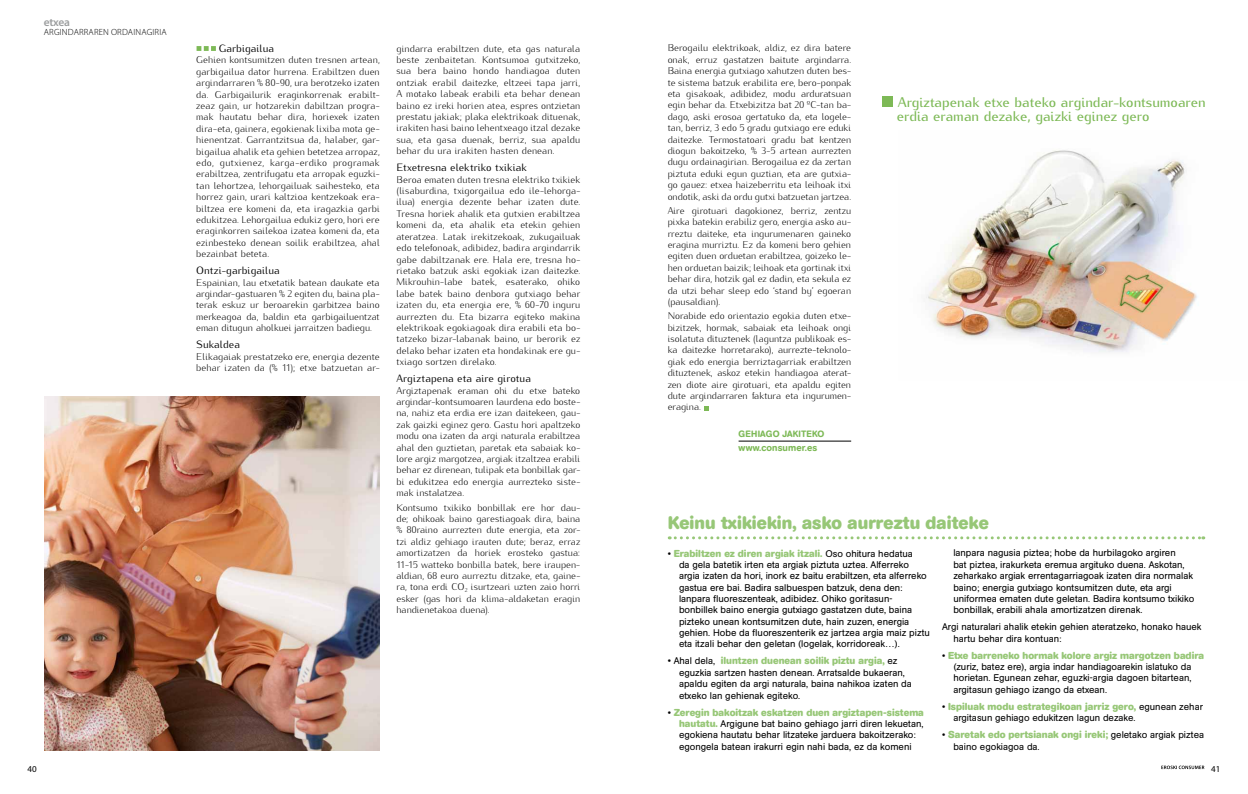
<style>
.page{position:relative;width:1248px;height:794px;background:#fff}
.page>*{position:absolute;margin:0;border:0;box-sizing:border-box;transform-origin:0 0}
.t1{font:700 18px "AG Book Rounded";letter-spacing:.005em;color:#97c777}
.t2{font:500 14px/14px "Kurier";color:#7db956}
.t3{font:600 11.5px "Myriad Pro";letter-spacing:-.02em;color:#9c9e9f}
.t4{font:10.6px "Kurier";letter-spacing:.005em;color:#000}
.t5{font:700 10px "AG Book Rounded";color:#97c777}
.t6{font:300 9.8px/11.4px "Kurier";color:#000;text-align:justify}
.t7{font:9.6px/11.3px "AG Book Rounded";color:#000}
.t8{font:500 9.6px "AG Book Rounded";letter-spacing:.01em;color:#7db956}
.t9{font:500 9.1px "AG Book Rounded";letter-spacing:.02em;color:#7db956}
.t10{font:300 9px "Myriad Pro";letter-spacing:.02em;color:#000}
.t11{font:9px "Myriad Pro";color:#000}
.s1{font-weight:400;font-size:9.6px;color:#000}
.s2{font-weight:700;font-size:10px;color:#97c777}
</style>
<div class="page">
<svg style="left:1161px;top:765px;width:43px;height:4px"></svg>
<img style="left:926px;top:150px;width:271px;height:202px">
<hr style="left:738px;top:441px;width:113px;height:1px;background:#000">
<svg style="left:704px;top:406px;width:4px;height:4px"></svg>
<svg style="left:196px;top:46px;width:20px;height:5px"></svg>
<img style="left:44px;top:397px;width:336px;height:353px">
<svg style="left:669px;top:536px;width:534px;height:3px"></svg>
<div style="left:882px;top:96px;width:11px;height:11px;background:#7db956"></div>
<p class="t3" style="left:44px;top:16px;width:28px">etxea</p>
<p class="t10" style="left:44px;top:27px;width:124px">ARGINDARRAREN ORDAINAGIRIA</p>
<p class="t4" style="left:219px;top:40px;width:57px">Garbigailua</p>
<p class="t6" style="left:196px;top:53px;width:185px">Gehien kontsumitzen duten tresnen artean, garbigailua dator hurrena. Erabiltzen duen argindarraren % 80-90, ura berotzeko izaten da. Garbigailurik eraginkorrenak erabilt&shy;zeaz gain, ur hotzarekin dabiltzan progra&shy;mak hautatu behar dira, horiexek izaten dira-eta, gainera, egokienak lixiba mota ge&shy;hienentzat. Garrantzitsua da, halaber, gar&shy;bigailua ahalik eta gehien betetzea arropaz, edo, gutxienez, karga-erdiko programak erabiltzea, zentrifugatu eta arropak eguzki&shy;tan lehortzea, lehorgailuak saihesteko, eta horrez gain, urari kaltzioa kentzekoak era&shy;biltzea ere komeni da, eta iragazkia garbi edukitzea. Lehorgailua edukiz gero, hori ere eraginkorren sailekoa izatea komeni da, eta ezinbesteko denean soilik erabiltzea, ahal bezainbat beteta.</p>
<p class="t4" style="left:196px;top:262px;width:85px">Ontzi-garbigailua</p>
<p class="t6" style="left:196px;top:276px;width:185px">Espainian, lau etxetatik batean daukate eta argindar-gastuaren % 2 egiten du, baina pla&shy;terak eskuz ur beroarekin garbitzea baino merkeagoa da, baldin eta garbigailuentzat eman ditugun aholkuei jarraitzen badiegu.</p>
<p class="t4" style="left:196px;top:336px;width:45px">Sukaldea</p>
<p class="t6" style="left:196px;top:350px;width:185px">Elikagaiak prestatzeko ere, energia dezente behar izaten da (% 11); etxe batzuetan ar-</p>
<p class="t6" style="left:396px;top:42px;width:185px">gindarra erabiltzen dute, eta gas naturala beste zenbaitetan. Kontsumoa gutxitzeko, sua bera baino hondo handiagoa duten ontziak erabil daitezke, eltzeei tapa jarri, A motako labeak erabili eta behar denean baino ez ireki horien atea, espres ontzietan prestatu jakiak; plaka elektrikoak dituenak, irakiten hasi baino lehentxeago itzal dezake sua, eta gasa duenak, berriz, sua apaldu behar du ura irakiten hasten denean.</p>
<p class="t4" style="left:396px;top:159px;width:132px">Etxetresna elektriko txikiak</p>
<p class="t6" style="left:396px;top:173px;width:185px">Beroa ematen duten tresna elektriko txikiek (lisaburdina, txigorgailua edo ile-lehorga&shy;ilua) energia dezente behar izaten dute.<br>Tresna horiek ahalik eta gutxien erabiltzea komeni da, eta ahalik eta etekin gehien ateratzea. Latak irekitzekoak, zukugailuak edo telefonoak, adibidez, badira argindarrik gabe dabiltzanak ere. Hala ere, tresna ho&shy;rietako batzuk aski egokiak izan daitezke.<br>Mikrouhin-labe batek, esaterako, ohiko labe batek baino denbora gutxiago behar izaten du, eta energia ere, % 60-70 inguru aurrezten du. Eta bizarra egiteko makina elektrikoak egokiagoak dira erabili eta bo&shy;tatzeko bizar-labanak baino, ur berorik ez delako behar izaten eta hondakinak ere gu&shy;txiago sortzen direlako.</p>
<p class="t4" style="left:396px;top:370px;width:136px">Argiztapena eta aire girotua</p>
<p class="t6" style="left:396px;top:384px;width:185px">Argiztapenak eraman ohi du etxe bateko argindar-kontsumoaren laurdena edo boste&shy;na, nahiz eta erdia ere izan daitekeen, gau&shy;zak gaizki eginez gero. Gastu hori apaltzeko modu ona izaten da argi naturala erabiltzea ahal den guztietan, paretak eta sabaiak ko&shy;lore argiz margotzea, argiak itzaltzea erabili behar ez direnean, tulipak eta bonbillak gar&shy;bi edukitzea edo energia aurrezteko siste&shy;mak instalatzea.</p>
<p class="t6" style="left:396px;top:500px;width:185px">Kontsumo txikiko bonbillak ere hor dau&shy;de; ohikoak baino garestiagoak dira, baina % 80raino aurrezten dute energia, eta zor&shy;tzi aldiz gehiago irauten dute; beraz, erraz amortizatzen da horiek erosteko gastua:<br>11-15 watteko bonbilla batek, bere iraupen&shy;aldian, 68 euro aurreztu ditzake, eta, gaine&shy;ra, tona erdi CO<sub>2</sub> isurtzeari uzten zaio horri esker (gas hori da klima-aldaketan eragin handienetakoa duena).</p>
<p class="t11" style="left:28px;top:763px;width:11px">40</p>
<p class="t6" style="left:667px;top:41px;width:185px">Berogailu elektrikoak, aldiz, ez dira batere onak, erruz gastatzen baitute argindarra.<br>Baina energia gutxiago xahutzen duten bes&shy;te sistema batzuk erabilita ere, bero-ponpak eta gisakoak, adibidez, modu arduratsuan egin behar da. Etxebizitza bat 20 ºC-tan ba&shy;dago, aski erosoa gertatuko da, eta logele&shy;tan, berriz, 3 edo 5 gradu gutxiago ere eduki daitezke. Termostatoari gradu bat kentzen diogun bakoitzeko, % 3-5 artean aurrezten dugu ordainagirian. Berogailua ez da zertan piztuta eduki egun guztian, eta are gutxia&shy;go gauez: etxea haizeberritu eta leihoak itxi ondotik, aski da ordu gutxi batzuetan jartzea.</p>
<p class="t6" style="left:667px;top:204px;width:185px">Aire girotuari dagokionez, berriz, zentzu pixka batekin erabiliz gero, energia asko au&shy;rreztu daiteke, eta ingurumenaren gaineko eragina murriztu. Ez da komeni bero gehien egiten duen orduetan erabiltzea, goizeko le&shy;hen orduetan baizik; leihoak eta gortinak itxi behar dira, hotzik gal ez dadin, eta sekula ez da utzi behar sleep edo ‘stand by’ egoeran (pausaldian).</p>
<p class="t6" style="left:667px;top:309px;width:185px">Norabide edo orientazio egokia duten etxe&shy;bizitzek, hormak, sabaiak eta leihoak ongi isolatuta dituztenek (laguntza publikoak es&shy;ka daitezke horretarako), aurrezte-teknolo&shy;giak edo energia berriztagarriak erabiltzen dituztenek, askoz etekin handiagoa aterat&shy;zen diote aire girotuari, eta apaldu egiten dute argindarraren faktura eta ingurumen&shy;eragina.</p>
<p class="t9" style="left:738px;top:428px;width:87px">gehIago jakiteko</p>
<p class="t8" style="left:738px;top:442px;width:80px">www.consumer.es</p>
<h2 class="t2" style="left:896px;top:94px;width:310px">Argiztapenak etxe bateko argindar-kontsumoaren erdia eraman dezake, gaizki eginez gero</h2>
<h1 class="t1" style="left:667px;top:512px;width:322px">Keinu txikiekin, asko aurreztu daiteke</h1>
<p class="t5" style="left:667px;top:547px;width:247px"><span class="s1">•</span> Erabiltzen ez diren argiak itzali. <span class="s1">Oso ohitura hedatua</span></p>
<p class="t7" style="left:679px;top:559px;width:252px">da gela batetik irten eta argiak piztuta uztea. Alferreko argia izaten da hori, inork ez baitu erabiltzen, eta alferreko gastua ere bai. Badira salbuespen batzuk, dena den: lanpara fluoreszenteak, adibidez. Ohiko goritasun&shy;bonbillek baino energia gutxiago gastatzen dute, baina pizteko unean kontsumitzen dute, hain zuzen, energia gehien. Hobe da fluoreszenterik ez jartzea argia maiz piztu eta itzali behar den geletan (logelak, korridoreak…).</p>
<p class="t5" style="left:667px;top:655px;width:231px"><span class="s1">• Ahal dela,</span> iluntzen duenean soilik piztu argia, <span class="s1">ez</span></p>
<p class="t7" style="left:679px;top:667px;width:234px">eguzkia sartzen hasten denean. Arratsalde bukaeran, apaldu egiten da argi naturala, baina nahikoa izaten da etxeko lan gehienak egiteko.</p>
<p class="t5" style="left:667px;top:706px;width:258px"><span class="s1">•</span> Zeregin bakoitzak eskatzen duen argiztapen-sistema</p>
<p class="t7" style="left:679px;top:718px;width:246px"><span class="s2">hautatu.</span> Argigune bat baino gehiago jarri diren lekuetan, egokiena hautatu behar litzateke jarduera bakoitzerako: egongela batean irakurri egin nahi bada, ez da komeni</p>
<p class="t7" style="left:953px;top:547px;width:242px">lanpara nagusia piztea; hobe da hurbilagoko argiren<br>bat piztea, irakurketa eremua argituko duena. Askotan, zeharkako argiak errentagarriagoak izaten dira normalak baino; energia gutxiago kontsumitzen dute, eta argi uniformea ematen dute geletan. Badira kontsumo txikiko bonbillak, erabili ahala amortizatzen direnak.</p>
<p class="t7" style="left:953px;top:621px;width:250px;text-indent:-11px">Argi naturalari ahalik etekin gehien ateratzeko, honako hauek hartu behar dira kontuan:</p>
<p class="t5" style="left:941px;top:649px;width:264px"><span class="s1">•</span> Etxe barreneko hormak kolore argiz margotzen badira</p>
<p class="t7" style="left:953px;top:661px;width:239px;text-align:justify">(zuriz, batez ere), argia indar handiagoarekin islatuko da horietan. Egunean zehar, eguzki-argia dagoen bitartean, argitasun gehiago izango da etxean.</p>
<p class="t5" style="left:941px;top:700px;width:262px"><span class="s1">•</span> Ispiluak modu estrategikoan jarriz gero, <span class="s1">egunean zehar</span></p>
<p class="t7" style="left:953px;top:712px;width:184px">argitasun gehiago edukitzen lagun dezake.</p>
<p class="t5" style="left:941px;top:729px;width:263px"><span class="s1">•</span> Saretak edo pertsianak ongi ireki; <span class="s1">geletako argiak piztea</span></p>
<p class="t7" style="left:953px;top:740px;width:88px">baino egokiagoa da.</p>
<p class="t11" style="left:1210px;top:763px;width:11px">41</p>
</div>
